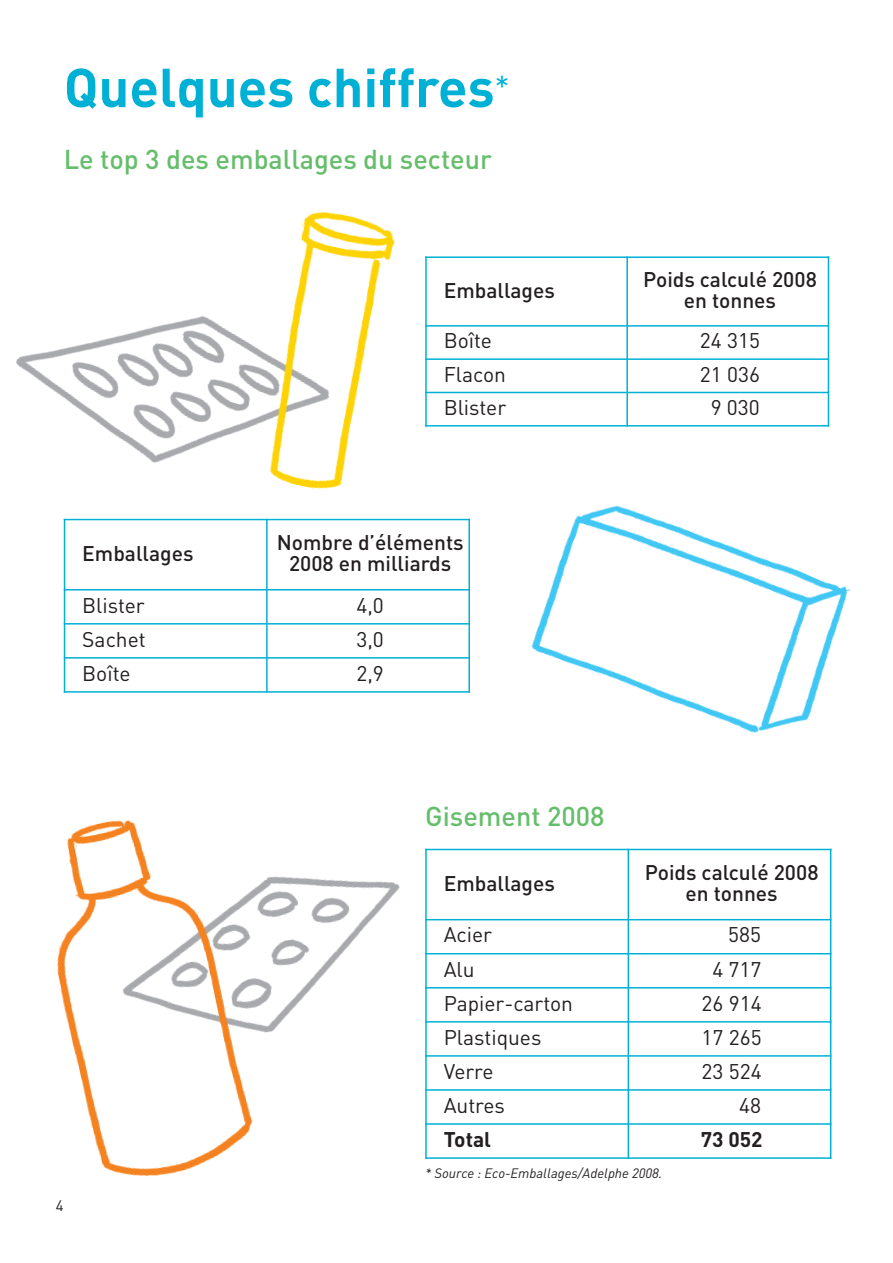
<style>
.page{position:relative;width:893px;height:1263px;background:#fff}
.page>*{position:absolute;margin:0;border:0;box-sizing:border-box;transform-origin:0 0}
.t1{font:700 54px "DIN";color:#00b1d5}
.t2{font:500 27px "DIN";color:#65be6b}
.t3{font:21px "DIN";color:#231f20}
.t4{font:500 21px/21px "DIN";color:#231f20;text-align:center}
.t5{font:700 21px "DIN";color:#231f20}
.t6{font:15px "DIN";color:#231f20}
.t7{font:italic 13.5px "DIN";color:#231f20}
.s1{font-weight:400;font-size:32.4px}
</style>
<div class="page">
<hr style="left:425px;top:849px;width:2px;height:310px;background:#00b1d5">
<hr style="left:628px;top:849px;width:1px;height:310px;background:#00b1d5">
<hr style="left:830px;top:849px;width:1px;height:310px;background:#00b1d5">
<hr style="left:425px;top:849px;width:406px;height:1px;background:#00b1d5">
<hr style="left:425px;top:919px;width:406px;height:1px;background:#00b1d5">
<hr style="left:425px;top:953px;width:406px;height:1px;background:#00b1d5">
<hr style="left:425px;top:987px;width:406px;height:1px;background:#00b1d5">
<hr style="left:425px;top:1021px;width:406px;height:1px;background:#00b1d5">
<hr style="left:425px;top:1055px;width:406px;height:2px;background:#00b1d5">
<hr style="left:425px;top:1089px;width:406px;height:2px;background:#00b1d5">
<hr style="left:425px;top:1123px;width:406px;height:2px;background:#00b1d5">
<hr style="left:425px;top:1157px;width:406px;height:2px;background:#00b1d5">
<hr style="left:425px;top:256px;width:2px;height:171px;background:#00b1d5">
<hr style="left:626px;top:256px;width:2px;height:171px;background:#00b1d5">
<hr style="left:828px;top:256px;width:1px;height:171px;background:#00b1d5">
<hr style="left:425px;top:256px;width:404px;height:2px;background:#00b1d5">
<hr style="left:425px;top:325px;width:404px;height:2px;background:#00b1d5">
<hr style="left:425px;top:358px;width:404px;height:2px;background:#00b1d5">
<hr style="left:425px;top:392px;width:404px;height:1px;background:#00b1d5">
<hr style="left:425px;top:425px;width:404px;height:2px;background:#00b1d5">
<hr style="left:64px;top:519px;width:1px;height:174px;background:#00b1d5">
<hr style="left:266px;top:519px;width:2px;height:174px;background:#00b1d5">
<hr style="left:468px;top:519px;width:2px;height:174px;background:#00b1d5">
<hr style="left:64px;top:519px;width:406px;height:1px;background:#00b1d5">
<hr style="left:64px;top:589px;width:406px;height:1px;background:#00b1d5">
<hr style="left:64px;top:623px;width:406px;height:1px;background:#00b1d5">
<hr style="left:64px;top:657px;width:406px;height:2px;background:#00b1d5">
<hr style="left:64px;top:691px;width:406px;height:2px;background:#00b1d5">
<img style="left:278px;top:848px;width:161px;height:217px">
<img style="left:16px;top:316px;width:341px;height:203px">
<img style="left:531px;top:505px;width:320px;height:228px">
<img style="left:242px;top:211px;width:153px;height:298px">
<img style="left:57px;top:820px;width:221px;height:357px">
<h1 class="t1" style="left:64px;top:57px;width:448px">Quelques chiffres<span class="s1">*</span></h1>
<p class="t2" style="left:64px;top:144px;width:430px">Le top 3 des emballages du secteur</p>
<p class="t4" style="left:444px;top:280px;width:113px">Emballages</p>
<p class="t4" style="left:643px;top:269px;width:175px">Poids calculé 2008 en tonnes</p>
<p class="t3" style="left:444px;top:329px;width:50px">Boîte</p>
<p class="t3" style="left:700px;top:329px;width:62px">24 315</p>
<p class="t3" style="left:444px;top:362px;width:64px">Flacon</p>
<p class="t3" style="left:700px;top:362px;width:62px">21 036</p>
<p class="t3" style="left:444px;top:395px;width:64px">Blister</p>
<p class="t3" style="left:711px;top:395px;width:51px">9 030</p>
<p class="t4" style="left:82px;top:543px;width:113px">Emballages</p>
<p class="t4" style="left:277px;top:532px;width:188px">Nombre d’éléments<br>2008 en milliards</p>
<p class="t3" style="left:82px;top:593px;width:64px">Blister</p>
<p class="t3" style="left:356px;top:593px;width:29px">4,0</p>
<p class="t3" style="left:82px;top:627px;width:65px">Sachet</p>
<p class="t3" style="left:356px;top:627px;width:29px">3,0</p>
<p class="t3" style="left:82px;top:661px;width:50px">Boîte</p>
<p class="t3" style="left:356px;top:661px;width:29px">2,9</p>
<p class="t2" style="left:425px;top:800px;width:181px">Gisement 2008</p>
<p class="t4" style="left:444px;top:873px;width:113px">Emballages</p>
<p class="t4" style="left:645px;top:862px;width:175px">Poids calculé 2008 en tonnes</p>
<p class="t3" style="left:444px;top:923px;width:50px">Acier</p>
<p class="t3" style="left:728px;top:923px;width:34px">585</p>
<p class="t3" style="left:444px;top:957px;width:32px">Alu</p>
<p class="t3" style="left:712px;top:957px;width:51px">4 717</p>
<p class="t3" style="left:444px;top:991px;width:131px">Papier-carton</p>
<p class="t3" style="left:702px;top:991px;width:62px">26 914</p>
<p class="t3" style="left:444px;top:1025px;width:99px">Plastiques</p>
<p class="t3" style="left:702px;top:1025px;width:62px">17 265</p>
<p class="t3" style="left:444px;top:1059px;width:51px">Verre</p>
<p class="t3" style="left:702px;top:1059px;width:62px">23 524</p>
<p class="t3" style="left:444px;top:1093px;width:63px">Autres</p>
<p class="t3" style="left:739px;top:1093px;width:23px">48</p>
<p class="t5" style="left:444px;top:1128px;width:49px">Total</p>
<p class="t5" style="left:701px;top:1128px;width:63px">73 052</p>
<p class="t6" style="left:56px;top:1197px;width:9px">4</p>
<p class="t7" style="left:425px;top:1168px;width:239px">* Source : Eco-Emballages/Adelphe 2008.</p>
</div>
